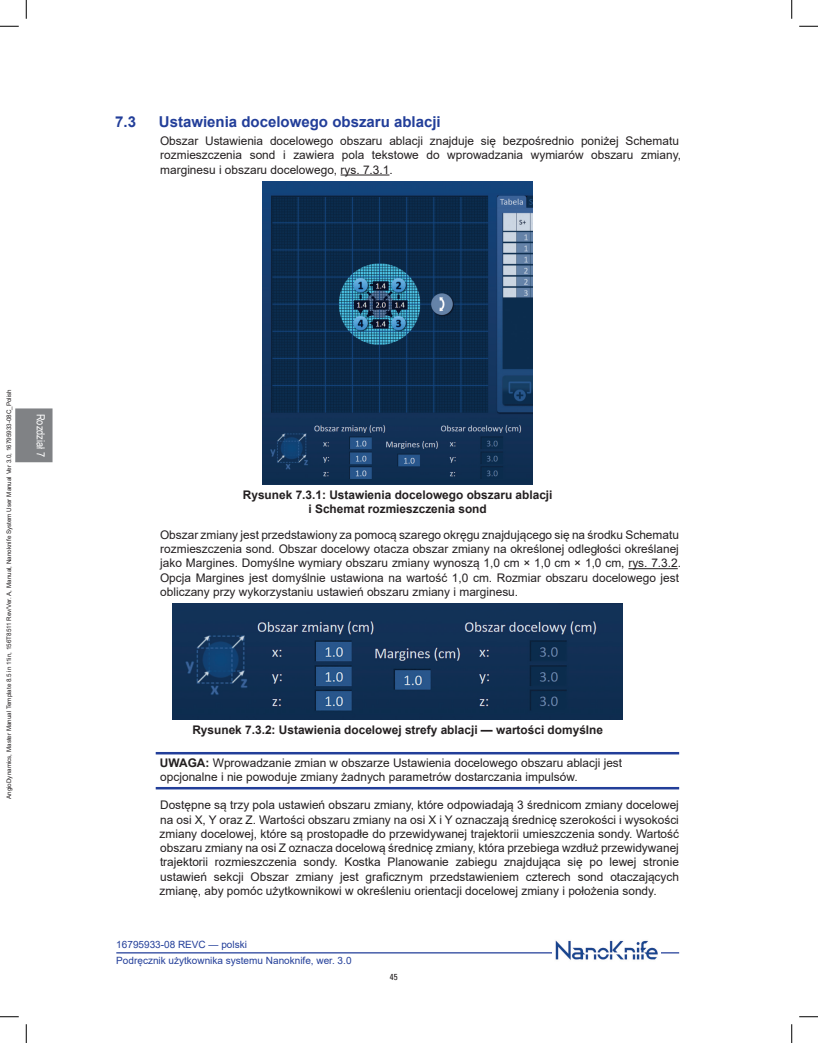
<style>
.page{position:relative;width:818px;height:1043px;background:#fff}
.page>*{position:absolute;margin:0;border:0;box-sizing:border-box;transform-origin:0 0}
.un_subhead{font:700 15px "Arial";color:#223e99}
.un_body_indent{font:11.88px/14.2px "Arial";color:#231f20}
.un_caution_indent1{font:11.88px/14.2px "Arial";color:#231f20}
.un_figure_title{font:700 11.88px/14.2px "Arial";color:#231f20;text-align:center}
.t1{font:11.25px "Arial Narrow";color:#fff}
.t2{font:10px/16.1px "Arial";color:#223e99}
.t3{font:condensed 8.75px "Univers LT Std";color:#231f20}
.t4{font:6.25px "Arial";color:#231f20}
.s1{font-weight:700}
</style>
<div class="page">
<div style="left:15px;top:408px;width:37px;height:54px;background:#808285"></div>
<hr style="left:116px;top:952px;width:563px;height:1px;background:#223e99">
<img style="left:552px;top:940px;width:108px;height:20px">
<hr style="left:340px;top:174px;width:49px;height:1px;background:#231f20">
<hr style="left:628px;top:568px;width:49px;height:1px;background:#231f20">
<hr style="left:156px;top:752px;width:523px;height:2px;background:#223e99">
<hr style="left:156px;top:787px;width:523px;height:2px;background:#223e99">
<img style="left:262px;top:182px;width:270px;height:303px">
<img style="left:172px;top:604px;width:450px;height:115px">
<svg style="left:0;top:25px;width:19px;height:2px"></svg>
<svg style="left:799px;top:25px;width:19px;height:2px"></svg>
<svg style="left:0;top:1016px;width:19px;height:1px"></svg>
<svg style="left:799px;top:1016px;width:19px;height:1px"></svg>
<svg style="left:25px;top:0;width:2px;height:19px"></svg>
<svg style="left:25px;top:1024px;width:2px;height:18px"></svg>
<svg style="left:791px;top:0;width:1px;height:19px"></svg>
<svg style="left:791px;top:1024px;width:1px;height:18px"></svg>
<p class="un_subhead" style="left:115px;top:111px;width:22px">7.3</p>
<p class="un_subhead" style="left:159px;top:111px;width:283px">Ustawienia docelowego obszaru ablacji</p>
<p class="un_body_indent" style="left:160px;top:134px;width:522px">Obszar Ustawienia docelowego obszaru ablacji znajduje się bezpośrednio poniżej Schematu rozmieszczenia sond i zawiera pola tekstowe do wprowadzania wymiarów obszaru zmiany, marginesu i obszaru docelowego, rys. 7.3.1.</p>
<p class="t4" style="left:5px;top:799px;width:411px;rotate:-90deg">AngioDynamics, Master Manual Template 8.5 in 11in, 156T8511 Rev/Ver. A, Manual, Nanoknife System User Manual Ver 3.0, 16795933-08C_Polish</p>
<p class="t1" style="left:49px;top:414px;width:45px;rotate:90deg">Rozdział 7</p>
<p class="un_figure_title" style="left:243px;top:488px;width:311px">Rysunek 7.3.1: Ustawienia docelowego obszaru ablacji i Schemat rozmieszczenia sond</p>
<p class="un_body_indent" style="left:160px;top:527px;width:522px">Obszar zmiany jest przedstawiony za pomocą szarego okręgu znajdującego się na środku Schematu rozmieszczenia sond. Obszar docelowy otacza obszar zmiany na określonej odległości określanej jako Margines. Domyślne wymiary obszaru zmiany wynoszą 1,0 cm × 1,0 cm × 1,0 cm, rys. 7.3.2.<br>Opcja Margines jest domyślnie ustawiona na wartość 1,0 cm. Rozmiar obszaru docelowego jest obliczany przy wykorzystaniu ustawień obszaru zmiany i marginesu.</p>
<p class="un_figure_title" style="left:192px;top:723px;width:412px">Rysunek 7.3.2: Ustawienia docelowej strefy ablacji — wartości domyślne</p>
<p class="un_caution_indent1" style="left:160px;top:755px;width:463px"><span class="s1">UWAGA:</span> Wprowadzanie zmian w obszarze Ustawienia docelowego obszaru ablacji jest opcjonalne i nie powoduje zmiany żadnych parametrów dostarczania impulsów.</p>
<p class="un_body_indent" style="left:159px;top:798px;width:521px;text-align:justify">Dostępne są trzy pola ustawień obszaru zmiany, które odpowiadają 3 średnicom zmiany docelowej na osi X, Y oraz Z. Wartości obszaru zmiany na osi X i Y oznaczają średnicę szerokości i wysokości zmiany docelowej, które są prostopadłe do przewidywanej trajektorii umieszczenia sondy. Wartość obszaru zmiany na osi Z oznacza docelową średnicę zmiany, która przebiega wzdłuż przewidywanej trajektorii rozmieszczenia sondy. Kostka Planowanie zabiegu znajdująca się po lewej stronie ustawień sekcji Obszar zmiany jest graficznym przedstawieniem czterech sond otaczających zmianę, aby pomóc użytkownikowi w określeniu orientacji docelowej zmiany i położenia sondy.</p>
<p class="t2" style="left:116px;top:936px;width:237px">16795933-08 REVC — polski<br>Podręcznik użytkownika systemu Nanoknife, wer. 3.0</p>
<p class="t3" style="left:390px;top:971px;width:9px">45</p>
</div>
